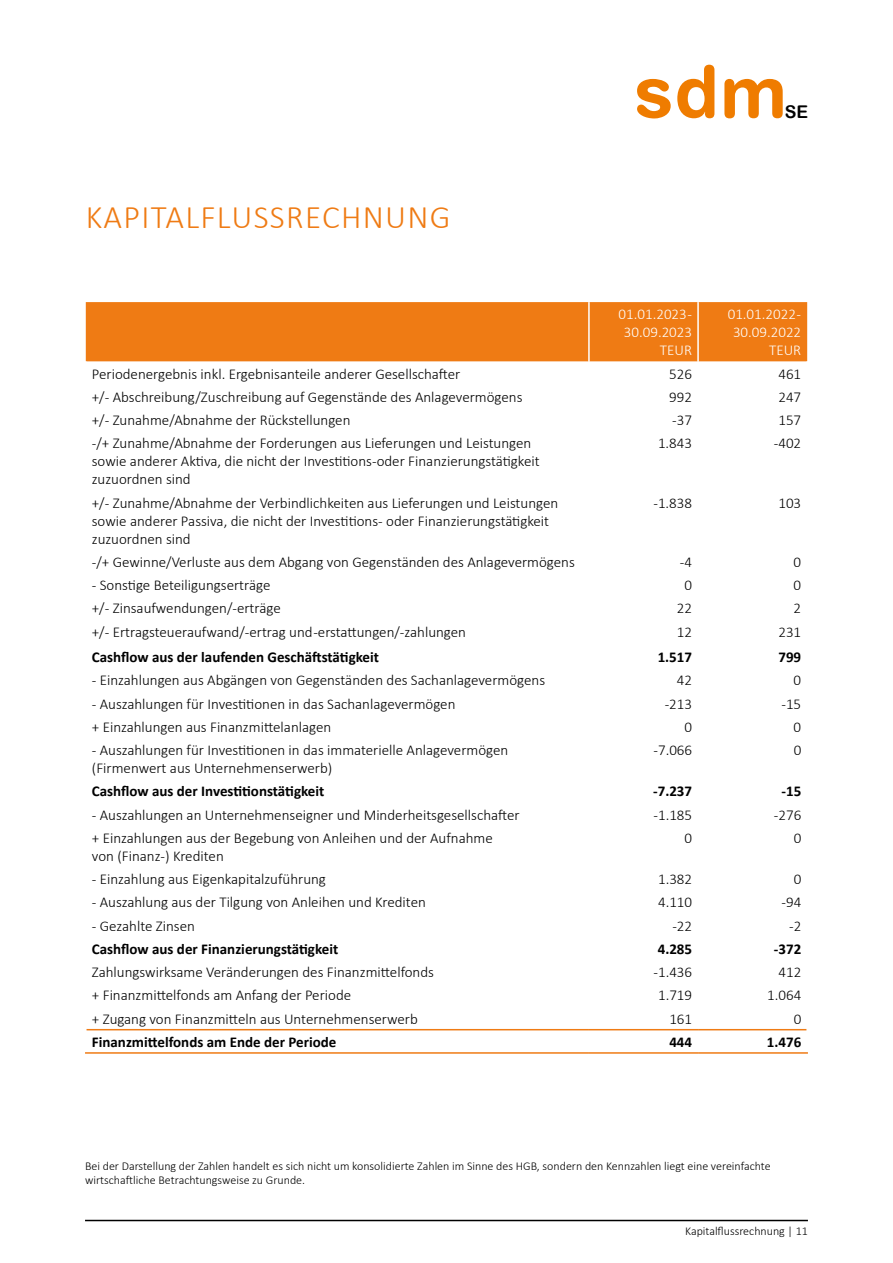
<style>
.page{position:relative;width:893px;height:1263px;background:#fff}
.page>*{position:absolute;margin:0;border:0;box-sizing:border-box;transform-origin:0 0}
.t1{font:300 33px "Calibri";letter-spacing:.04em;color:#ef7b14}
.t2{font:17.55px "Arial Rounded MT Bold";color:#000}
.t3{font:300 15px/18px "Calibri";color:#000}
.t4{font:700 15px "Calibri";color:#000}
.t5{font:300 15px/18px "Calibri";color:#fff;text-align:right}
.t6{font:300 12px/14.4px "Calibri";color:#000}
</style>
<div class="page">
<svg style="left:637px;top:79px;width:34px;height:39px"></svg>
<svg style="left:724px;top:79px;width:59px;height:39px"></svg>
<svg style="left:677px;top:65px;width:37px;height:53px"></svg>
<div style="left:86px;top:302px;width:721px;height:59px;background:#ef7b14"></div>
<hr style="left:588px;top:302px;width:2px;height:59px;background:#fff">
<hr style="left:697px;top:302px;width:2px;height:59px;background:#fff">
<hr style="left:85px;top:1052px;width:504px;height:2px;background:#ef7b14">
<hr style="left:589px;top:1052px;width:109px;height:2px;background:#ef7b14">
<hr style="left:698px;top:1052px;width:110px;height:2px;background:#ef7b14">
<hr style="left:87px;top:1029px;width:502px;height:1px;background:#ef7b14">
<hr style="left:589px;top:1029px;width:109px;height:1px;background:#ef7b14">
<hr style="left:698px;top:1029px;width:108px;height:1px;background:#ef7b14">
<hr style="left:85px;top:1220px;width:723px;height:1px;background:#000">
<h1 class="t1" style="left:86px;top:196px;width:366px">KAPITALFLUSSRECHNUNG</h1>
<p class="t2" style="left:785px;top:102px;width:25px">SE</p>
<p class="t5" style="left:619px;top:305px;width:75px">01.01.2023 -<br>30.09.2023<br>TEUR</p>
<p class="t5" style="left:728px;top:305px;width:75px">01.01.2022 -<br>30.09.2022<br>TEUR</p>
<p class="t3" style="left:92px;top:364px;width:370px">Periodenergebnis inkl. Ergebnisanteile anderer Gesellschafter</p>
<p class="t3" style="left:669px;top:364px;width:24px">526</p>
<p class="t3" style="left:778px;top:364px;width:24px">461</p>
<p class="t3" style="left:92px;top:388px;width:432px">+/- Abschreibung/Zuschreibung auf Gegenstände des Anlagevermögens</p>
<p class="t3" style="left:669px;top:388px;width:24px">992</p>
<p class="t3" style="left:778px;top:388px;width:24px">247</p>
<p class="t3" style="left:92px;top:411px;width:260px">+/- Zunahme/Abnahme der Rückstellungen</p>
<p class="t3" style="left:672px;top:411px;width:21px">-37</p>
<p class="t3" style="left:778px;top:411px;width:24px">157</p>
<p class="t3" style="left:92px;top:434px;width:449px">-/+ Zunahme/Abnahme der Forderungen aus Lieferungen und Leistungen sowie anderer Aktiva, die nicht der Investitions-oder Finanzierungstätigkeit zuzuordnen sind</p>
<p class="t3" style="left:658px;top:434px;width:36px">1.843</p>
<p class="t3" style="left:774px;top:434px;width:29px">-402</p>
<p class="t3" style="left:92px;top:493px;width:468px">+/- Zunahme/Abnahme der Verbindlichkeiten aus Lieferungen und Leistungen sowie anderer Passiva, die nicht der Investitions- oder Finanzierungstätigkeit zuzuordnen sind</p>
<p class="t3" style="left:653px;top:493px;width:40px">-1.838</p>
<p class="t3" style="left:778px;top:493px;width:24px">103</p>
<p class="t3" style="left:92px;top:553px;width:485px">-/+ Gewinne/Verluste aus dem Abgang von Gegenständen des Anlagevermögens</p>
<p class="t3" style="left:680px;top:553px;width:14px">-4</p>
<p class="t3" style="left:794px;top:553px;width:9px">0</p>
<p class="t3" style="left:92px;top:576px;width:180px">- Sonstige Beteiligungserträge</p>
<p class="t3" style="left:684px;top:576px;width:9px">0</p>
<p class="t3" style="left:794px;top:576px;width:9px">0</p>
<p class="t3" style="left:92px;top:599px;width:190px">+/- Zinsaufwendungen/-erträge</p>
<p class="t3" style="left:677px;top:599px;width:17px">22</p>
<p class="t3" style="left:794px;top:599px;width:9px">2</p>
<p class="t3" style="left:92px;top:622px;width:376px">+/- Ertragsteueraufwand/-ertrag und -erstattungen/-zahlungen</p>
<p class="t3" style="left:677px;top:622px;width:17px">12</p>
<p class="t3" style="left:778px;top:622px;width:24px">231</p>
<p class="t4" style="left:92px;top:646px;width:289px">Cashflow aus der laufenden Geschäftstätigkeit</p>
<p class="t4" style="left:658px;top:646px;width:36px">1.517</p>
<p class="t4" style="left:778px;top:646px;width:24px">799</p>
<p class="t3" style="left:92px;top:671px;width:455px">- Einzahlungen aus Abgängen von Gegenständen des Sachanlagevermögens</p>
<p class="t3" style="left:677px;top:671px;width:17px">42</p>
<p class="t3" style="left:794px;top:671px;width:9px">0</p>
<p class="t3" style="left:92px;top:694px;width:365px">- Auszahlungen für Investitionen in das Sachanlagevermögen</p>
<p class="t3" style="left:665px;top:694px;width:29px">-213</p>
<p class="t3" style="left:781px;top:694px;width:21px">-15</p>
<p class="t3" style="left:92px;top:718px;width:241px">+ Einzahlungen aus Finanzmittelanlagen</p>
<p class="t3" style="left:684px;top:718px;width:9px">0</p>
<p class="t3" style="left:794px;top:718px;width:9px">0</p>
<p class="t3" style="left:92px;top:741px;width:418px">- Auszahlungen für Investitionen in das immaterielle Anlagevermögen (Firmenwert aus Unternehmenserwerb)</p>
<p class="t3" style="left:653px;top:741px;width:40px">-7.066</p>
<p class="t3" style="left:794px;top:741px;width:9px">0</p>
<p class="t4" style="left:92px;top:781px;width:234px">Cashflow aus der Investitionstätigkeit</p>
<p class="t4" style="left:653px;top:781px;width:41px">-7.237</p>
<p class="t4" style="left:781px;top:781px;width:21px">-15</p>
<p class="t3" style="left:92px;top:805px;width:429px">- Auszahlungen an Unternehmenseigner und Minderheitsgesellschafter</p>
<p class="t3" style="left:653px;top:805px;width:40px">-1.185</p>
<p class="t3" style="left:774px;top:805px;width:29px">-276</p>
<p class="t3" style="left:92px;top:829px;width:402px">+ Einzahlungen aus der Begebung von Anleihen und der Aufnahme von (Finanz-) Krediten</p>
<p class="t3" style="left:685px;top:829px;width:9px">0</p>
<p class="t3" style="left:794px;top:829px;width:9px">0</p>
<p class="t3" style="left:92px;top:870px;width:236px">- Einzahlung aus Eigenkapitalzuführung</p>
<p class="t3" style="left:658px;top:870px;width:36px">1.382</p>
<p class="t3" style="left:794px;top:870px;width:9px">0</p>
<p class="t3" style="left:92px;top:893px;width:336px">- Auszahlung aus der Tilgung von Anleihen und Krediten</p>
<p class="t3" style="left:658px;top:893px;width:36px">4.110</p>
<p class="t3" style="left:781px;top:893px;width:21px">-94</p>
<p class="t3" style="left:92px;top:916px;width:105px">- Gezahlte Zinsen</p>
<p class="t3" style="left:672px;top:916px;width:21px">-22</p>
<p class="t3" style="left:789px;top:916px;width:14px">-2</p>
<p class="t4" style="left:92px;top:938px;width:248px">Cashflow aus der Finanzierungstätigkeit</p>
<p class="t4" style="left:658px;top:938px;width:36px">4.285</p>
<p class="t4" style="left:774px;top:938px;width:29px">-372</p>
<p class="t3" style="left:92px;top:963px;width:344px">Zahlungswirksame Veränderungen des Finanzmittelfonds</p>
<p class="t3" style="left:653px;top:963px;width:40px">-1.436</p>
<p class="t3" style="left:778px;top:963px;width:24px">412</p>
<p class="t3" style="left:92px;top:986px;width:261px">+ Finanzmittelfonds am Anfang der Periode</p>
<p class="t3" style="left:658px;top:986px;width:36px">1.719</p>
<p class="t3" style="left:767px;top:986px;width:36px">1.064</p>
<p class="t3" style="left:92px;top:1009px;width:327px">+ Zugang von Finanzmitteln aus Unternehmenserwerb</p>
<p class="t3" style="left:669px;top:1009px;width:24px">161</p>
<p class="t3" style="left:794px;top:1009px;width:9px">0</p>
<p class="t4" style="left:92px;top:1031px;width:246px">Finanzmittelfonds am Ende der Periode</p>
<p class="t4" style="left:669px;top:1031px;width:24px">444</p>
<p class="t4" style="left:767px;top:1031px;width:36px">1.476</p>
<p class="t6" style="left:85px;top:1158px;width:687px">Bei der Darstellung der Zahlen handelt es sich nicht um konsolidierte Zahlen im Sinne des HGB, sondern den Kennzahlen liegt eine vereinfachte wirtschaftliche Betrachtungsweise zu Grunde.</p>
<p class="t6" style="left:685px;top:1224px;width:124px">Kapitalflussrechnung | 11</p>
</div>
